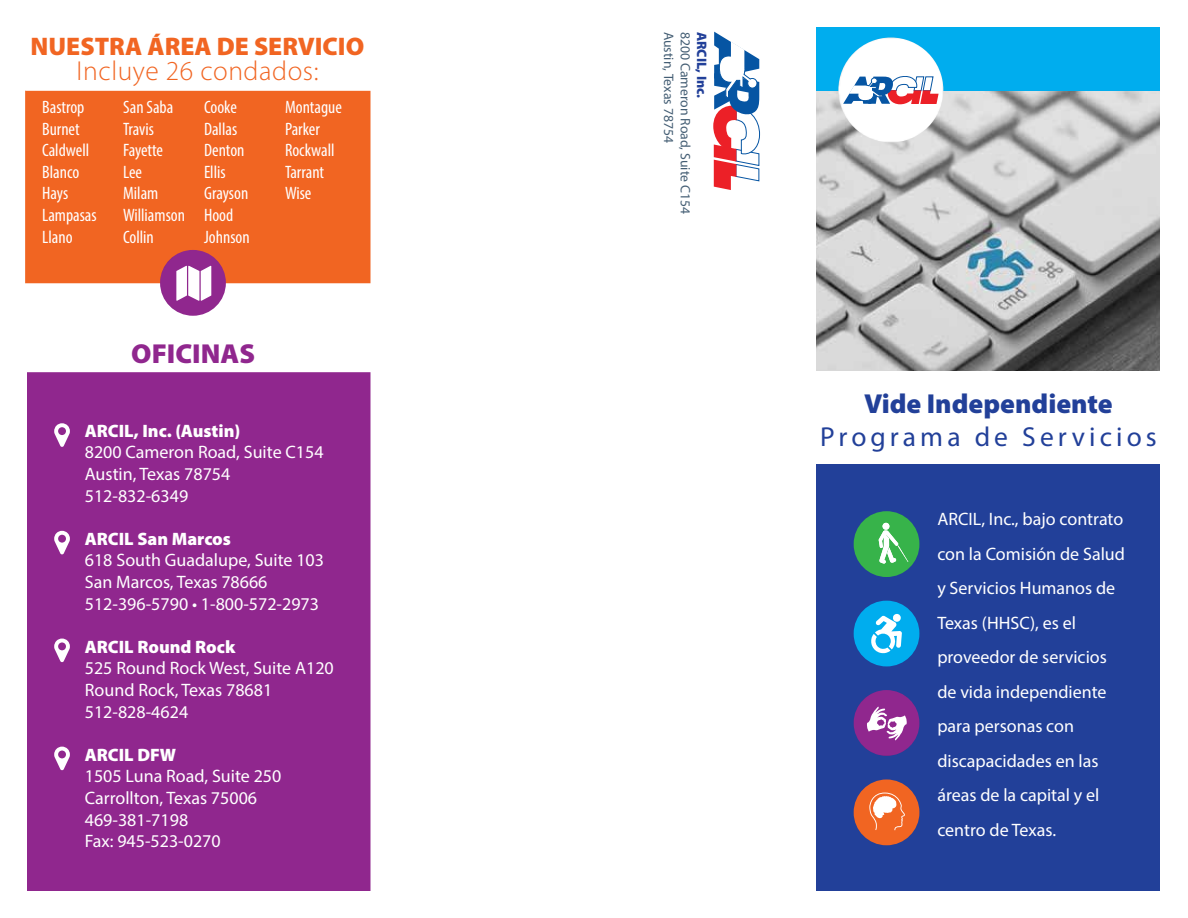
<style>
.page{position:relative;width:1188px;height:918px;background:#fff}
.page>*{position:absolute;margin:0;border:0;box-sizing:border-box;transform-origin:0 0}
.t1{font:27.45px "Myriad Pro";letter-spacing:.15em;color:#224099}
.t2{font:300 27.45px "Myriad Pro";letter-spacing:.02em;color:#f16522}
.t3{font:900 27.45px "Myriad Pro";color:#224099}
.t4{font:900 27.45px "Myriad Pro";color:#90278e}
.t5{font:900 25.5px "Myriad Pro";color:#f16522}
.t6{font:18px/34.5px "Myriad Pro";color:#fff}
.t7{font:condensed 18px/21.6px "Myriad Pro";color:#fff}
.t8{font:900 18px "Myriad Pro";color:#fff}
.t9{font:13.8px "Myriad Pro";color:#445e74}
.t10{font:900 13.8px "Myriad Pro";color:#224099}
</style>
<div class="page">
<img style="left:816px;top:91px;width:344px;height:280px">
<div style="left:27px;top:372px;width:343px;height:519px;background:#90278e"></div>
<div style="left:25px;top:91px;width:346px;height:192px;background:#f16522"></div>
<svg style="left:25px;top:90px;width:346px;height:1px"></svg>
<svg style="left:816px;top:464px;width:324px;height:1px"></svg>
<div style="left:816px;top:27px;width:344px;height:64px;background:#00adee"></div>
<div style="left:816px;top:465px;width:344px;height:426px;background:#224099"></div>
<svg style="left:713px;top:32px;width:47px;height:158px"></svg>
<div style="left:838px;top:38px;width:105px;height:104px;background:#fff;border-radius:50%"></div>
<svg style="left:843px;top:76px;width:96px;height:28px"></svg>
<div style="left:854px;top:601px;width:65px;height:65px;background:#00adee;border-radius:50%"></div>
<svg style="left:871px;top:614px;width:31px;height:39px"></svg>
<div style="left:854px;top:690px;width:65px;height:66px;background:#90278e;border-radius:50%"></div>
<svg style="left:867px;top:707px;width:40px;height:34px"></svg>
<div style="left:854px;top:511px;width:65px;height:66px;background:#37b34a;border-radius:50%"></div>
<div style="left:883px;top:523px;width:7px;height:7px;background:#fff;border-radius:50%"></div>
<svg style="left:879px;top:530px;width:29px;height:34px"></svg>
<div style="left:854px;top:779px;width:65px;height:66px;background:#f16522;border-radius:50%"></div>
<svg style="left:869px;top:792px;width:36px;height:38px"></svg>
<svg style="left:160px;top:250px;width:66px;height:66px;fill:#90278e"></svg>
<svg style="left:176px;top:266px;width:35px;height:35px"></svg>
<svg style="left:54px;top:423px;width:16px;height:24px"></svg>
<svg style="left:54px;top:531px;width:16px;height:23px"></svg>
<svg style="left:54px;top:639px;width:16px;height:23px"></svg>
<svg style="left:54px;top:747px;width:16px;height:23px"></svg>
<h2 class="t5" style="left:31px;top:30px;width:335px">NUESTRA ÁREA DE SERVICIO</h2>
<h1 class="t2" style="left:76px;top:54px;width:243px">Incluye 26 condados:</h1>
<p class="t7" style="left:42px;top:96px;width:56px">Bastrop<br>Burnet<br>Caldwell<br>Blanco<br>Hays<br>Lampasas<br>Llano</p>
<p class="t7" style="left:123px;top:96px;width:63px">San Saba<br>Travis<br>Fayette<br>Lee<br>Milam<br>Williamson<br>Collin</p>
<p class="t7" style="left:204px;top:96px;width:47px">Cooke<br>Dallas<br>Denton<br>Ellis<br>Grayson<br>Hood<br>Johnson</p>
<p class="t7" style="left:285px;top:96px;width:58px">Montague<br>Parker<br>Rockwall<br>Tarrant<br>Wise</p>
<h1 class="t4" style="left:131px;top:335px;width:125px">OFICINAS</h1>
<p class="t8" style="left:85px;top:419px;width:157px">ARCIL, Inc. (Austin)</p>
<p class="t6" style="left:85px;top:441px;width:240px;line-height:21.6px">8200 Cameron Road, Suite C154<br>Austin, Texas 78754<br>512-832-6349</p>
<p class="t8" style="left:85px;top:527px;width:148px">ARCIL San Marcos</p>
<p class="t6" style="left:85px;top:549px;width:241px;line-height:21.6px">618 South Guadalupe, Suite 103<br>San Marcos, Texas 78666<br>512-396-5790 • 1-800-572-2973</p>
<p class="t8" style="left:85px;top:635px;width:152px">ARCIL Round Rock</p>
<p class="t6" style="left:85px;top:657px;width:250px;line-height:21.6px">525 Round Rock West, Suite A120<br>Round Rock, Texas 78681<br>512-828-4624</p>
<p class="t8" style="left:85px;top:743px;width:93px">ARCIL DFW</p>
<p class="t6" style="left:85px;top:765px;width:198px;line-height:21.6px">1505 Luna Road, Suite 250<br>Carrollton, Texas 75006<br>469-381-7198<br>Fax: 945-523-0270</p>
<p class="t9" style="left:677px;top:32px;width:113px;rotate:90deg">Austin, Texas 78754</p>
<p class="t9" style="left:694px;top:32px;width:184px;rotate:90deg">8200 Cameron Road, Suite C154</p>
<p class="t10" style="left:711px;top:32px;width:68px;rotate:90deg">ARCIL, Inc.</p>
<h1 class="t3" style="left:864px;top:385px;width:250px">Vide Independiente</h1>
<h1 class="t1" style="left:820px;top:420px;width:338px">Programa de Servicios</h1>
<p class="t6" style="left:937px;top:502px;width:189px">ARCIL, Inc., bajo contrato con la Comisión de Salud y Servicios Humanos de<br>Texas (HHSC), es el proveedor de servicios de vida independiente para personas con discapacidades en las áreas de la capital y el centro de Texas.</p>
</div>
